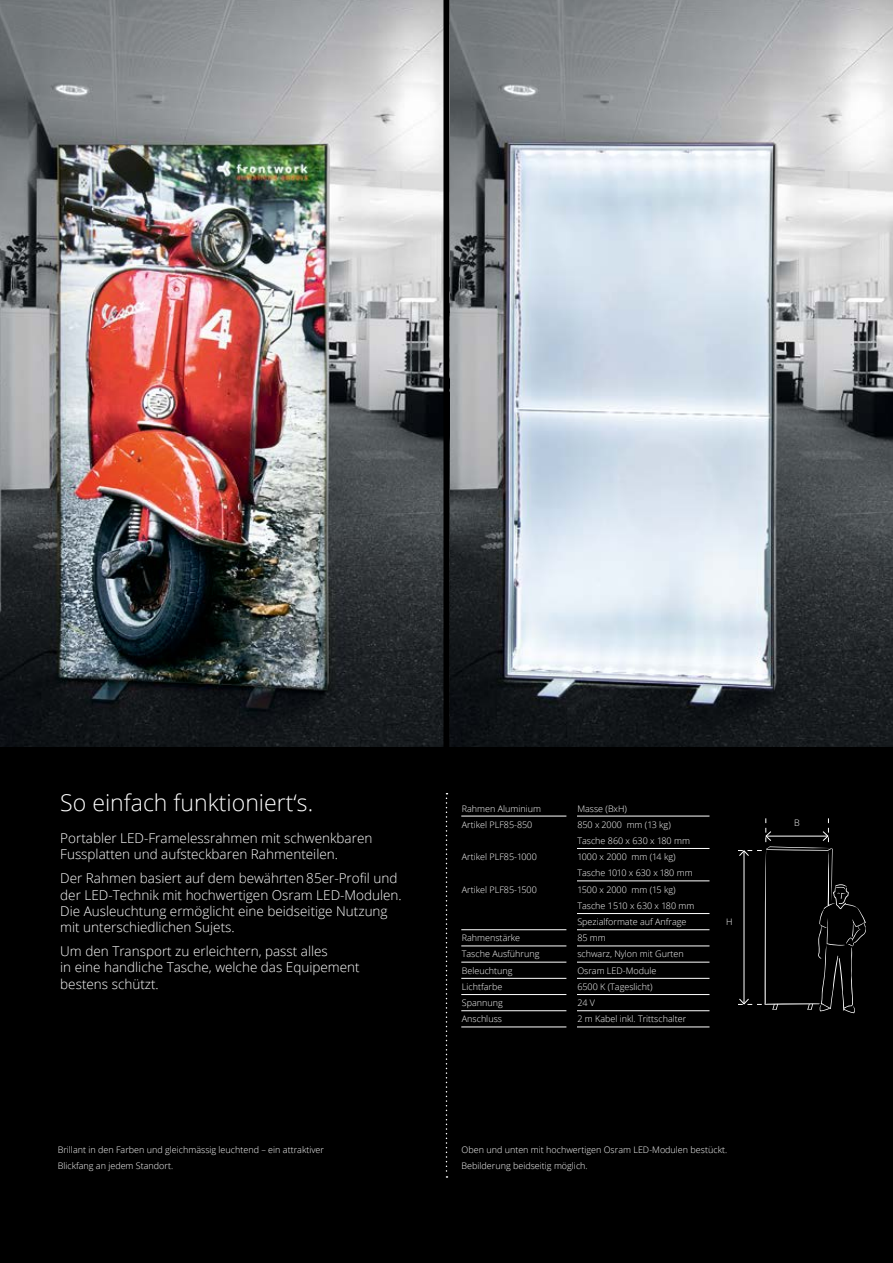
<style>
.page{position:relative;width:893px;height:1263px;background:#fff}
.page>*{position:absolute;margin:0;border:0;box-sizing:border-box;transform-origin:0 0}
.t1{font:300 23.1px "Open Sans";color:#fff}
.t2{font:300 13.5px/16.2px "Open Sans";color:#fff}
.t3{font:300 9px/16.2px "Open Sans";color:#fff}
</style>
<div class="page">
<div style="left:0;top:642px;width:893px;height:621px;background:#000"></div>
<img style="left:449px;top:0;width:444px;height:747px">
<img style="left:0;top:0;width:443px;height:747px">
<svg style="left:738px;top:818px;width:128px;height:195px"></svg>
<div style="left:443px;top:0;width:6px;height:760px;background:#000"></div>
<svg style="left:446px;top:793px;width:1px;height:385px"></svg>
<hr style="left:461px;top:816px;width:105px;height:1px;background:#fff">
<hr style="left:461px;top:962px;width:105px;height:1px;background:#fff">
<hr style="left:461px;top:994px;width:105px;height:1px;background:#fff">
<hr style="left:461px;top:1027px;width:105px;height:1px;background:#fff">
<hr style="left:461px;top:929px;width:105px;height:1px;background:#fff">
<hr style="left:461px;top:978px;width:105px;height:1px;background:#fff">
<hr style="left:461px;top:1010px;width:105px;height:1px;background:#fff">
<hr style="left:461px;top:946px;width:105px;height:1px;background:#fff">
<hr style="left:577px;top:816px;width:132px;height:1px;background:#fff">
<hr style="left:577px;top:848px;width:132px;height:1px;background:#fff">
<hr style="left:577px;top:881px;width:132px;height:1px;background:#fff">
<hr style="left:577px;top:962px;width:132px;height:1px;background:#fff">
<hr style="left:577px;top:994px;width:132px;height:1px;background:#fff">
<hr style="left:577px;top:1027px;width:132px;height:1px;background:#fff">
<hr style="left:577px;top:929px;width:132px;height:1px;background:#fff">
<hr style="left:577px;top:913px;width:132px;height:1px;background:#fff">
<hr style="left:577px;top:978px;width:132px;height:1px;background:#fff">
<hr style="left:577px;top:1010px;width:132px;height:1px;background:#fff">
<hr style="left:577px;top:946px;width:132px;height:1px;background:#fff">
<h1 class="t1" style="left:60px;top:786px;width:254px">So einfach funktioniert‘s.</h1>
<h2 class="t2" style="left:60px;top:829px;width:314px">Portabler LED-Framelessrahmen mit schwenkbaren<br>Fussplatten und aufsteckbaren Rahmenteilen.</h2>
<h2 class="t2" style="left:60px;top:870px;width:343px">Der Rahmen basiert auf dem bewährten 85er-Profil und der LED-Technik mit hochwertigen Osram LED-Modulen.<br>Die Ausleuchtung ermöglicht eine beidseitige Nutzung mit unterschiedlichen Sujets.</h2>
<h2 class="t2" style="left:60px;top:943px;width:301px">Um den Transport zu erleichtern, passt alles<br>in eine handliche Tasche, welche das Equipement bestens schützt.</h2>
<p class="t3" style="left:462px;top:800px;width:81px">Rahmen Aluminium</p>
<p class="t3" style="left:577px;top:800px;width:51px">Masse (BxH)</p>
<p class="t3" style="left:462px;top:816px;width:72px">Artikel PLF85-850</p>
<p class="t3" style="left:577px;top:816px;width:114px">850 x 2000 mm (13 kg)<br>Tasche 860 x 630 x 180 mm</p>
<p class="t3" style="left:462px;top:849px;width:77px">Artikel PLF85-1000</p>
<p class="t3" style="left:577px;top:849px;width:117px">1000 x 2000 mm (14 kg)<br>Tasche 1010 x 630 x 180 mm</p>
<p class="t3" style="left:462px;top:881px;width:77px">Artikel PLF85-1500</p>
<p class="t3" style="left:577px;top:881px;width:119px">1500 x 2000 mm (15 kg)<br>Tasche 1510 x 630 x 180 mm<br>Spezialformate auf Anfrage</p>
<p class="t3" style="left:462px;top:930px;width:60px">Rahmenstärke</p>
<p class="t3" style="left:577px;top:930px;width:30px">85 mm</p>
<p class="t3" style="left:462px;top:946px;width:79px">Tasche Ausführung</p>
<p class="t3" style="left:577px;top:946px;width:108px">schwarz, Nylon mit Gurten</p>
<p class="t3" style="left:462px;top:962px;width:52px">Beleuchtung</p>
<p class="t3" style="left:577px;top:962px;width:81px">Osram LED-Module</p>
<p class="t3" style="left:462px;top:978px;width:42px">Lichtfarbe</p>
<p class="t3" style="left:577px;top:978px;width:77px">6500 K (Tageslicht)</p>
<p class="t3" style="left:462px;top:994px;width:42px">Spannung</p>
<p class="t3" style="left:577px;top:994px;width:19px">24 V</p>
<p class="t3" style="left:462px;top:1011px;width:42px">Anschluss</p>
<p class="t3" style="left:577px;top:1011px;width:110px">2 m Kabel inkl. Trittschalter</p>
<p class="t3" style="left:726px;top:913px;width:8px">H</p>
<p class="t3" style="left:58px;top:1141px;width:268px">Brillant in den Farben und gleichmässig leuchtend – ein attraktiver<br>Blickfang an jedem Standort.</p>
<p class="t3" style="left:462px;top:1141px;width:267px">Oben und unten mit hochwertigen Osram LED-Modulen bestückt.<br>Bebilderung beidseitig möglich.</p>
<p class="t3" style="left:794px;top:814px;width:7px">B</p>
</div>
